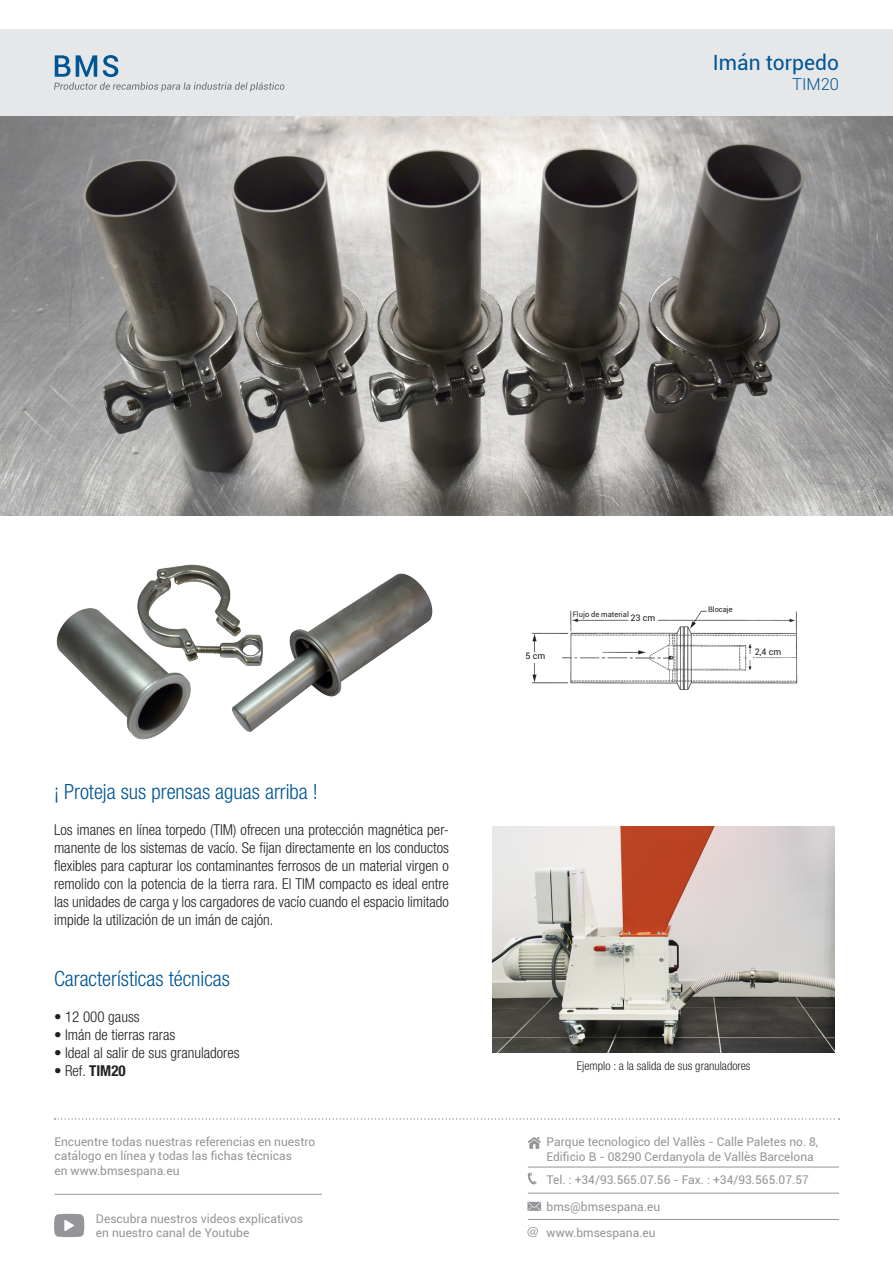
<style>
.page{position:relative;width:893px;height:1263px;background:#fff}
.page>*{position:absolute;margin:0;border:0;box-sizing:border-box;transform-origin:0 0}
.t1{font:300 condensed 21px "Helvetica Neue";color:#005594}
.t2{font:21px "Roboto";color:#005594}
.t3{font:300 16.5px "Roboto";color:#005594}
.t4{font:300 condensed 15px/18px "Helvetica Neue";color:#231f20;text-align:justify}
.t5{font:12px/14.4px "Roboto";color:#939598}
.t6{font:300 condensed 12px "Helvetica Neue";color:#231f20}
.t7{font:9px "Roboto";color:#231f20}
.t8{font:7.5px "Roboto";color:#231f20}
.s1{font-weight:700}
</style>
<div class="page">
<svg style="left:528px;top:1137px;width:13px;height:12px"></svg>
<hr style="left:528px;top:1167px;width:311px;height:1px;background:#939598">
<hr style="left:528px;top:1193px;width:311px;height:1px;background:#939598">
<hr style="left:528px;top:1219px;width:311px;height:1px;background:#939598">
<svg style="left:528px;top:1172px;width:9px;height:13px"></svg>
<svg style="left:527px;top:1202px;width:14px;height:9px"></svg>
<svg style="left:527px;top:1227px;width:11px;height:10px"></svg>
<svg style="left:55px;top:1118px;width:784px;height:1px"></svg>
<svg style="left:54px;top:1213px;width:31px;height:24px"></svg>
<hr style="left:55px;top:1194px;width:267px;height:1px;background:#939598">
<div style="left:0;top:30px;width:893px;height:87px;background:#e6e7e9"></div>
<img style="left:0;top:117px;width:893px;height:399px">
<img style="left:493px;top:826px;width:342px;height:226px">
<img style="left:532px;top:610px;width:266px;height:80px">
<img style="left:748px;top:644px;width:4px;height:26px">
<img style="left:56px;top:564px;width:377px;height:176px">
<svg style="left:54px;top:55px;width:231px;height:37px"></svg>
<div style="left:572px;top:611px;width:58px;height:6px;background:#fff"></div>
<div style="left:708px;top:604px;width:29px;height:10px;background:#fff"></div>
<p class="t2" style="left:713px;top:48px;width:128px">Imán torpedo</p>
<p class="t3" style="left:792px;top:73px;width:48px">TIM20</p>
<p class="t1" style="left:54px;top:779px;width:265px">¡ Proteja sus prensas aguas arriba !</p>
<p class="t4" style="left:54px;top:821px;width:397px">Los imanes en línea torpedo (TIM) ofrecen una protección magnética per&shy;manente de los sistemas de vacío. Se fijan directamente en los conductos flexibles para capturar los contaminantes ferrosos de un material virgen o remolido con la potencia de la tierra rara. El TIM compacto es ideal entre las unidades de carga y los cargadores de vacío cuando el espacio limitado impide la utilización de un imán de cajón.</p>
<p class="t7" style="left:525px;top:650px;width:21px">5 cm</p>
<p class="t8" style="left:573px;top:609px;width:58px">Flujo de material</p>
<p class="t7" style="left:630px;top:612px;width:26px">23 cm</p>
<p class="t8" style="left:708px;top:604px;width:26px">Blocaje</p>
<p class="t7" style="left:755px;top:645px;width:28px">2,4 cm</p>
<p class="t1" style="left:54px;top:967px;width:178px">Características técnicas</p>
<p class="t4" style="left:54px;top:1008px;width:87px">• 12 000 gauss</p>
<p class="t4" style="left:54px;top:1026px;width:123px">• Imán de tierras raras</p>
<p class="t4" style="left:54px;top:1044px;width:187px">• Ideal al salir de sus granuladores</p>
<p class="t4" style="left:54px;top:1062px;width:73px">• Ref. <span class="s1">TIM20</span></p>
<p class="t6" style="left:577px;top:1058px;width:175px">Ejemplo : a la salida de sus granuladores</p>
<p class="t5" style="left:55px;top:1134px;width:262px">Encuentre todas nuestras referencias en nuestro catálogo en línea y todas las fichas técnicas<br>en www.bmsespana.eu</p>
<p class="t5" style="left:96px;top:1211px;width:209px">Descubra nuestros videos explicativos en nuestro canal de Youtube</p>
<p class="t5" style="left:547px;top:1134px;width:273px">Parque tecnologico del Vallès - Calle Paletes no. 8,<br>Edificio B - 08290 Cerdanyola de Vallès Barcelona</p>
<p class="t5" style="left:547px;top:1166px;width:264px;line-height:26.4px">Tel. : +34/93.565.07.56 - Fax. : +34/93.565.07.57 bms@bmsespana.eu<br>www.bmsespana.eu</p>
</div>
